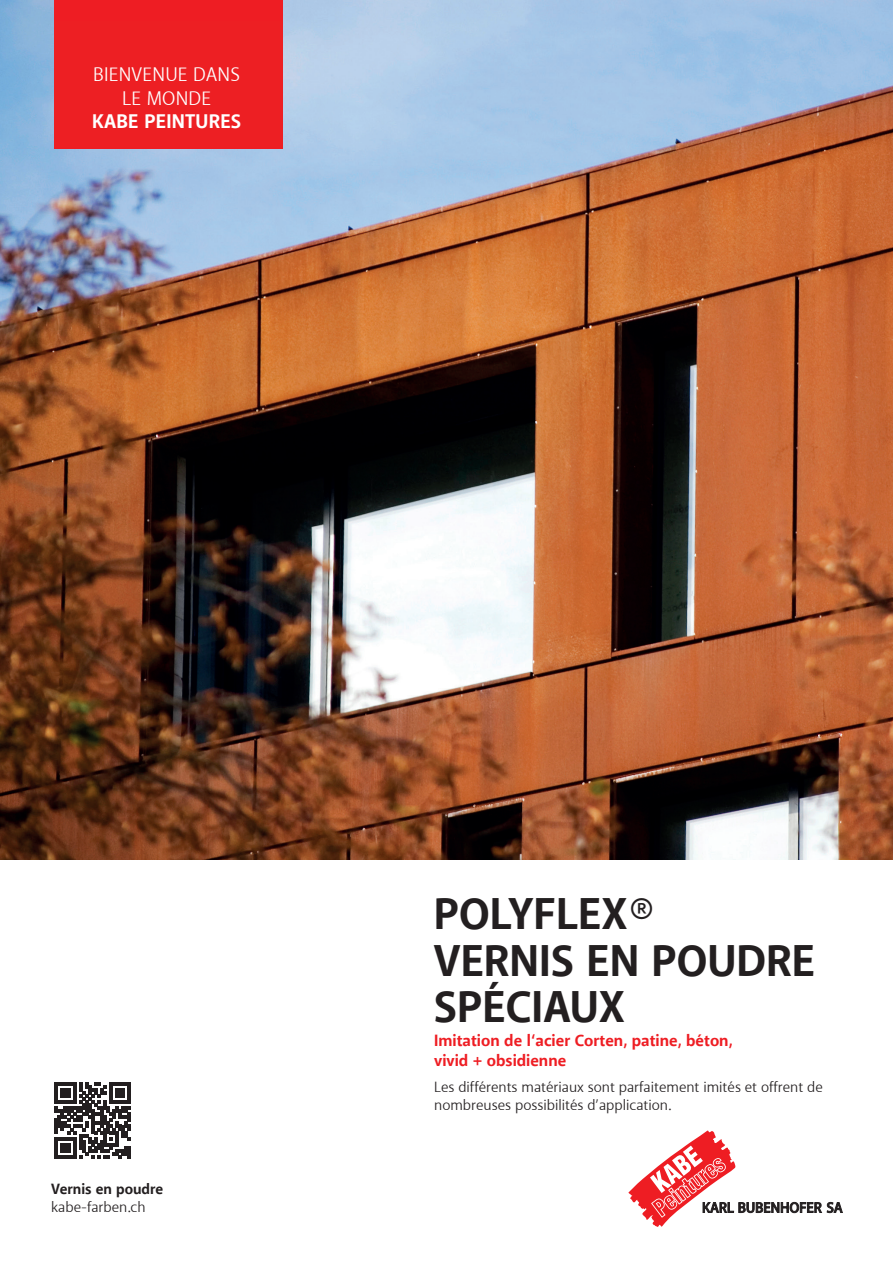
<style>
.page{position:relative;width:893px;height:1263px;background:#fff}
.page>*{position:absolute;margin:0;border:0;box-sizing:border-box;transform-origin:0 0}
.t1{font:700 45px/46.5px "Akagi Pro";color:#231f20}
.t2{font:19.95px/24px "Akagi Pro";letter-spacing:.01em;color:#fff;text-align:center}
.t3{font:700 19.95px "Akagi Pro";letter-spacing:.01em;color:#fff}
.t4{font:700 16.5px/19.8px "Akagi Pro";color:#ee1d23}
.t5{font:15px/18px "Akagi Pro";color:#231f20}
.t6{font:700 15px "Akagi Pro";color:#231f20}
</style>
<div class="page">
<img style="left:0;top:0;width:893px;height:859px">
<svg style="left:628px;top:1130px;width:215px;height:97px"></svg>
<div style="left:54px;top:0;width:229px;height:149px;background:#ee1d23"></div>
<svg style="left:55px;top:1082px;width:76px;height:76px"></svg>
<h2 class="t2" style="left:93px;top:62px;width:148px">BIENVENUE DANS<br>LE MONDE</h2>
<h2 class="t3" style="left:92px;top:110px;width:151px">KABE PEINTURES</h2>
<p class="t6" style="left:51px;top:1179px;width:114px">Vernis en poudre</p>
<p class="t5" style="left:51px;top:1198px;width:96px">kabe-farben.ch</p>
<h1 class="t1" style="left:434px;top:891px;width:383px">POLYFLEX®<br>VERNIS EN POUDRE<br>SPÉCIAUX</h1>
<p class="t4" style="left:434px;top:1030px;width:300px">Imitation de l‘acier Corten, patine, béton, vivid + obsidienne</p>
<p class="t5" style="left:434px;top:1078px;width:390px">Les différents matériaux sont parfaitement imités et offrent de nombreuses possibilités d’application.</p>
</div>
